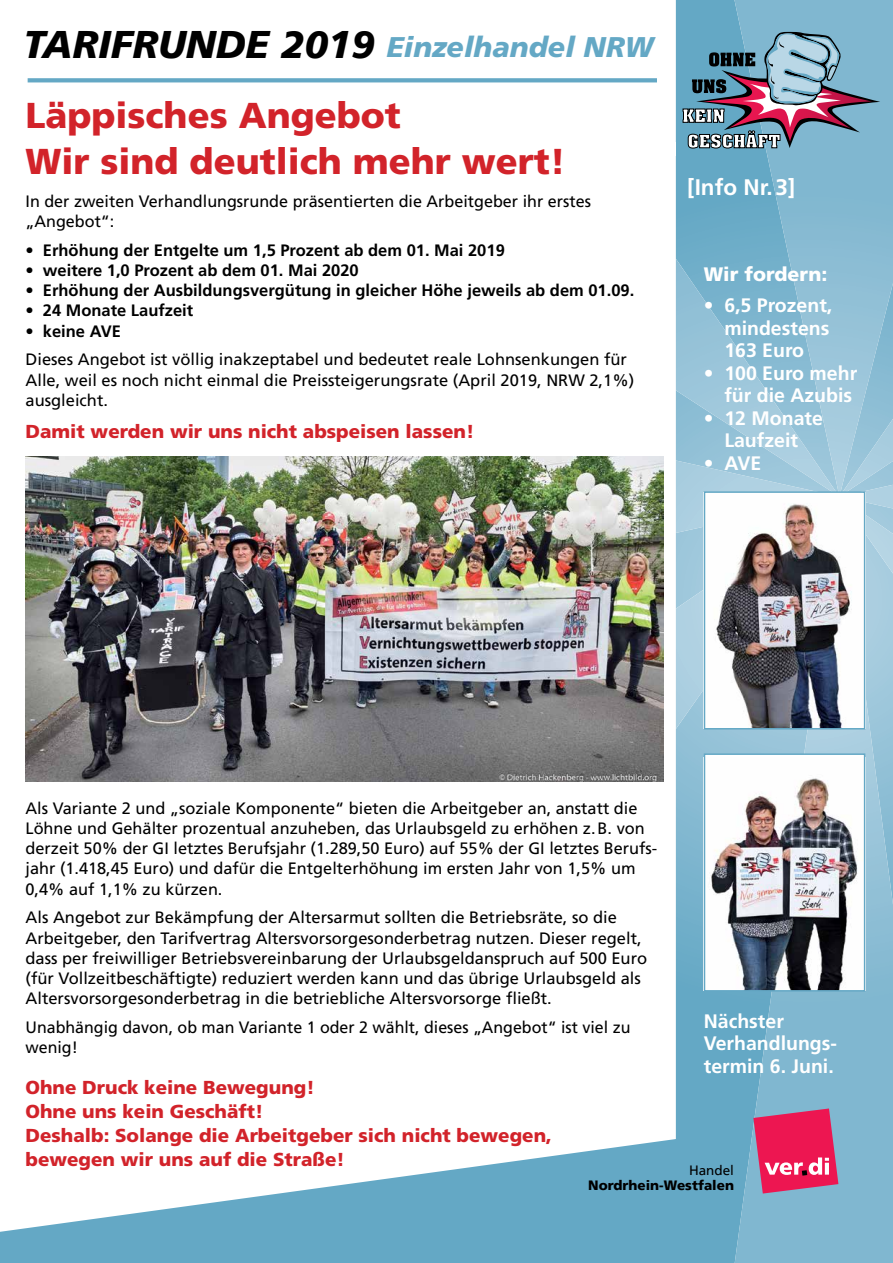
<style>
.page{position:relative;width:893px;height:1263px;background:#fff}
.page>*{position:absolute;margin:0;border:0;box-sizing:border-box;transform-origin:0 0}
.t1{font:italic 900 38.4px "Frutiger";color:#000}
.t2{font:900 36px/46px "Frutiger LT Com";color:#d2232a}
.t3{font:italic 900 28.5px "Frutiger LT Com";color:#64a8c5}
.t4{font:700 22.5px "Frutiger LT Com";color:#fff}
.t5{font:700 19.5px/22.5px "Frutiger LT Com";color:#fff}
.t6{font:900 19.5px "Frutiger LT Com";color:#fff}
.t7{font:900 18.75px/24px "Frutiger LT Com";color:#d2232a}
.t8{font:16.5px/20.2px "Frutiger LT Com";color:#000}
.t9{font:700 16.5px "Frutiger LT Com";color:#000}
.t10{font:900 13.5px "Frutiger";color:#000}
.t11{font:13.5px "Frutiger";color:#000}
.s1{font-weight:400}
.s2{font-weight:700}
</style>
<div class="page">
<svg style="left:0;top:1137px;width:676px;height:126px;fill:#64a8c5"></svg>
<svg style="left:676px;top:0;width:217px;height:1263px;background:#85b9d1"></svg>
<svg style="left:683px;top:32px;width:197px;height:116px;background:#7c92a7"></svg>
<svg style="left:28px;top:78px;width:629px;height:4px;background:#6cacc8"></svg>
<svg style="left:753px;top:1108px;width:85px;height:85px;background:#d74474"></svg>
<img style="left:707px;top:494px;width:155px;height:232px">
<div style="left:704px;top:491px;width:161px;height:238px;border:2px solid #64a8c5"></div>
<img style="left:707px;top:758px;width:155px;height:230px">
<div style="left:704px;top:753px;width:161px;height:238px;border:2px solid #64a8c5"></div>
<img style="left:26px;top:456px;width:637px;height:325px">
<h1 class="t1" style="left:23px;top:21px;width:353px">TARIFRUNDE 2019</h1>
<h3 class="t3" style="left:386px;top:30px;width:268px">Einzelhandel NRW</h3>
<h2 class="t2" style="left:26px;top:92px;width:542px">Läppisches Angebot<br>Wir sind deutlich mehr wert!</h2>
<p class="t8" style="left:26px;top:191px;width:567px">In der zweiten Verhandlungsrunde präsentierten die Arbeitgeber ihr erstes „Angebot“:</p>
<p class="t9" style="left:26px;top:240px;width:481px"><span class="s1">•</span> Erhöhung der Entgelte um 1,5 Prozent ab dem 01. Mai 2019</p>
<p class="t9" style="left:26px;top:260px;width:335px"><span class="s1">•</span> weitere 1,0 Prozent ab dem 01. Mai 2020</p>
<p class="t9" style="left:26px;top:281px;width:610px"><span class="s1">•</span> Erhöhung der Ausbildungsvergütung in gleicher Höhe jeweils ab dem 01.09.</p>
<p class="t9" style="left:26px;top:301px;width:169px"><span class="s1">•</span> 24 Monate Laufzeit</p>
<p class="t8" style="left:26px;top:316px;width:603px;line-height:28.8px">• <span class="s2">keine AVE<br></span>Dieses Angebot ist völlig inakzeptabel und bedeutet reale Lohnsenkungen für</p>
<p class="t8" style="left:26px;top:370px;width:610px">Alle, weil es noch nicht einmal die Preissteigerungsrate (April 2019, NRW 2,1%) ausgleicht.</p>
<p class="t7" style="left:26px;top:420px;width:450px">Damit werden wir uns nicht abspeisen lassen!</p>
<h3 class="t4" style="left:687px;top:173px;width:110px">[Info Nr.3]</h3>
<p class="t6" style="left:704px;top:263px;width:125px">Wir fordern:</p>
<p class="t5" style="left:724px;top:294px;width:110px;text-indent:-21px">• 6,5 Prozent, mindestens<br>163 Euro</p>
<p class="t5" style="left:704px;top:362px;width:155px;text-align:right">• 100 Euro mehr für die Azubis</p>
<p class="t5" style="left:704px;top:407px;width:121px;text-align:center">• 12 Monate<br>Laufzeit</p>
<p class="t5" style="left:704px;top:452px;width:59px">• AVE</p>
<p class="t8" style="left:26px;top:798px;width:633px">Als Variante 2 und „soziale Komponente“ bieten die Arbeitgeber an, anstatt die Löhne und Gehälter prozentual anzuheben, das Urlaubsgeld zu erhöhen z.B. von derzeit 50% der GI letztes Berufsjahr (1.289,50 Euro) auf 55% der GI letztes Berufs&shy;jahr (1.418,45 Euro) und dafür die Entgelterhöhung im ersten Jahr von 1,5% um 0,4% auf 1,1% zu kürzen.</p>
<p class="t8" style="left:26px;top:907px;width:623px">Als Angebot zur Bekämpfung der Altersarmut sollten die Betriebsräte, so die Arbeitgeber, den Tarifvertrag Altersvorsorgesonderbetrag nutzen. Dieser regelt, dass per freiwilliger Betriebsvereinbarung der Urlaubsgeldanspruch auf 500 Euro (für Vollzeitbeschäftigte) reduziert werden kann und das übrige Urlaubsgeld als Altersvorsorgesonderbetrag in die betriebliche Altersvorsorge fließt.</p>
<p class="t8" style="left:26px;top:1017px;width:606px">Unabhängig davon, ob man Variante 1 oder 2 wählt, dieses „Angebot“ ist viel zu wenig!</p>
<p class="t7" style="left:26px;top:1076px;width:528px">Ohne Druck keine Bewegung!<br>Ohne uns kein Geschäft!<br>Deshalb: Solange die Arbeitgeber sich nicht bewegen, bewegen wir uns auf die Straße!</p>
<p class="t5" style="left:704px;top:1010px;width:135px">Nächster<br>Verhandlungs&shy;termin 6. Juni.</p>
<p class="t11" style="left:689px;top:1162px;width:47px">Handel</p>
<p class="t10" style="left:588px;top:1177px;width:147px">Nordrhein-Westfalen</p>
</div>
